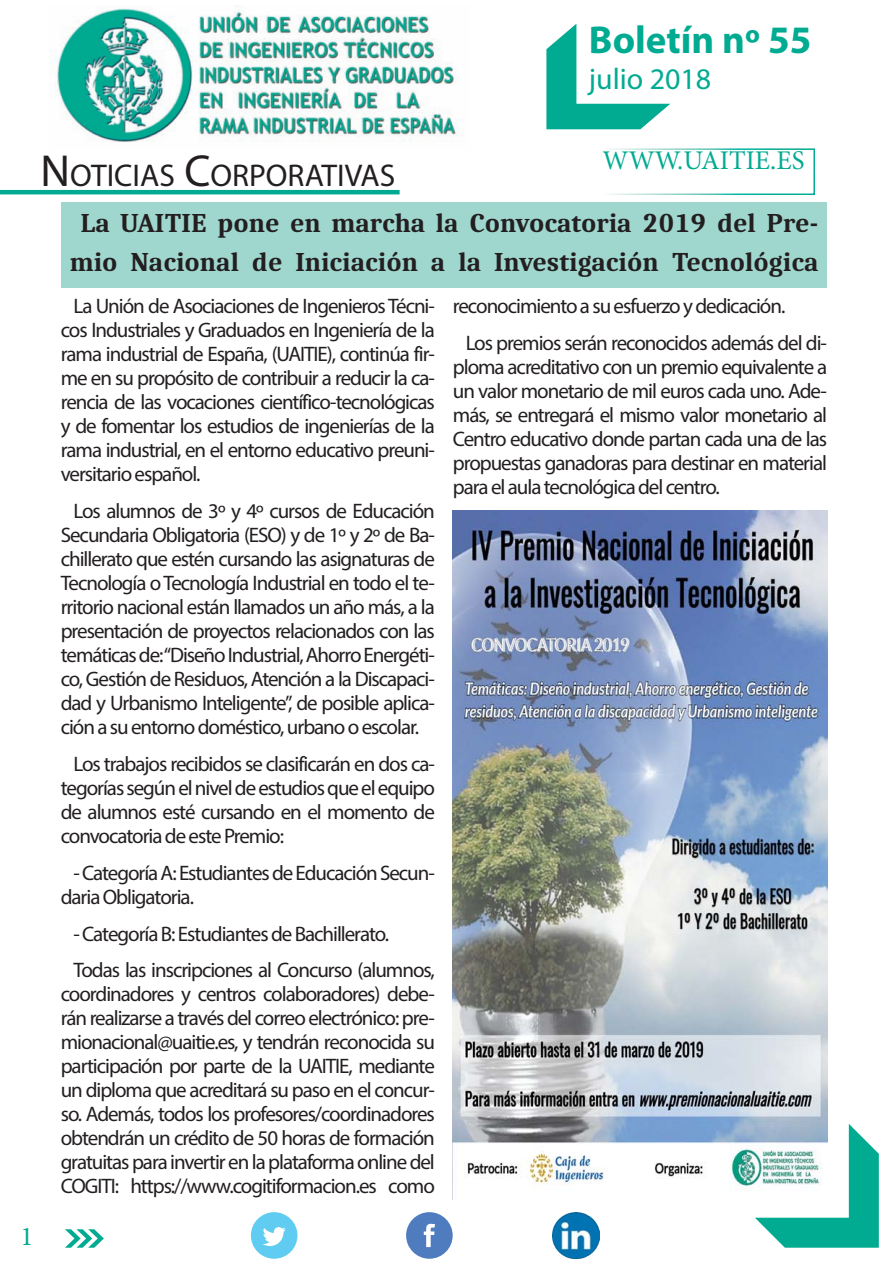
<style>
.page{position:relative;width:893px;height:1263px;background:#fff}
.page>*{position:absolute;margin:0;border:0;box-sizing:border-box;transform-origin:0 0}
.t1{font:700 39px "Myriad Pro";color:#00ab91}
.TITULOS_APARTADOS{font:31.5px "Myriad Pro";color:#231f20}
.t2{font:30px "Myriad Pro";color:#00ab91}
.titular_noticia{font:700 27px/39px "Caladea";color:#231f20;text-align:center}
.t3{font:27px "Minion Pro";color:#00ab91}
.CUERPO_NOTICIA{font:21px/24px "Myriad Pro";letter-spacing:-.05em;color:#231f20;text-align:justify}
.s1{font-size:45px}
</style>
<div class="page">
<svg style="left:65px;top:1229px;width:39px;height:19px"></svg>
<div style="left:406px;top:1212px;width:47px;height:47px;background:#4e7cbf;border-radius:50%"></div>
<svg style="left:424px;top:1224px;width:11px;height:23px"></svg>
<div style="left:251px;top:1212px;width:46px;height:47px;background:#60ccf1;border-radius:50%"></div>
<svg style="left:263px;top:1227px;width:23px;height:19px"></svg>
<img style="left:553px;top:1212px;width:46px;height:47px">
<svg style="left:755px;top:1124px;width:124px;height:124px"></svg>
<svg style="left:546px;top:24px;width:124px;height:105px"></svg>
<div style="left:601px;top:148px;width:214px;height:47px;border:2px solid #fff"></div>
<hr style="left:0;top:190px;width:400px;height:4px;background:#00ab91">
<img style="left:55px;top:6px;width:402px;height:137px">
<div style="left:61px;top:202px;width:766px;height:85px;background:#9fd7ce"></div>
<img style="left:453px;top:510px;width:374px;height:689px">
<p class="t1" style="left:589px;top:14px;width:224px">Boletín nº 55</p>
<p class="t2" style="left:589px;top:60px;width:124px">julio 2018</p>
<p class="t3" style="left:21px;top:1218px;width:14px">1</p>
<p class="t3" style="left:602px;top:142px;width:204px">WWW.UAITIE.ES</p>
<p class="TITULOS_APARTADOS" style="left:41px;top:156px;width:356px"><span class="s1">N</span>OTICIAS <span class="s1">C</span>ORPORATIVAS</p>
<p class="titular_noticia" style="left:70px;top:202px;width:750px">La UAITIE pone en marcha la Convocatoria 2019 del Pre&shy;mio Nacional de Iniciación a la Investigación Tecnológica</p>
<p class="CUERPO_NOTICIA" style="left:61px;top:294px;width:376px;text-indent:13px">La Unión de Asociaciones de Ingenieros Técni&shy;cos Industriales y Graduados en Ingeniería de la rama industrial de España, (UAITIE), continúa fir&shy;me en su propósito de contribuir a reducir la ca&shy;rencia de las vocaciones científico-tecnológicas y de fomentar los estudios de ingenierías de la rama industrial, en el entorno educativo preuni&shy;versitario español.</p>
<p class="CUERPO_NOTICIA" style="left:61px;top:499px;width:376px;text-indent:13px">Los alumnos de 3º y 4º cursos de Educación Secundaria Obligatoria (ESO) y de 1º y 2º de Ba&shy;chillerato que estén cursando las asignaturas de Tecnología o Tecnología Industrial en todo el te&shy;rritorio nacional están llamados un año más, a la presentación de proyectos relacionados con las temáticas de: “Diseño Industrial, Ahorro Energéti&shy;co, Gestión de Residuos, Atención a la Discapaci&shy;dad y Urbanismo Inteligente”, de posible aplica&shy;ción a su entorno doméstico, urbano o escolar.</p>
<p class="CUERPO_NOTICIA" style="left:61px;top:752px;width:376px;text-indent:13px">Los trabajos recibidos se clasificarán en dos ca&shy;tegorías según el nivel de estudios que el equipo de alumnos esté cursando en el momento de convocatoria de este Premio:</p>
<p class="CUERPO_NOTICIA" style="left:61px;top:860px;width:376px;text-indent:13px">- Categoría A: Estudiantes de Educación Secun&shy;daria Obligatoria.</p>
<p class="CUERPO_NOTICIA" style="left:74px;top:921px;width:317px">- Categoría B: Estudiantes de Bachillerato.</p>
<p class="CUERPO_NOTICIA" style="left:61px;top:958px;width:376px;text-indent:13px">Todas las inscripciones al Concurso (alumnos, coordinadores y centros colaboradores) debe&shy;rán realizarse a través del correo electrónico: pre&shy;mionacional@uaitie.es, y tendrán reconocida su participación por parte de la UAITIE, mediante un diploma que acreditará su paso en el concur&shy;so. Además, todos los profesores/coordinadores obtendrán un crédito de 50 horas de formación gratuitas para invertir en la plataforma online del COGITI: https://www.cogitiformacion.es como</p>
<p class="CUERPO_NOTICIA" style="left:453px;top:294px;width:334px">reconocimiento a su esfuerzo y dedicación.</p>
<p class="CUERPO_NOTICIA" style="left:453px;top:331px;width:376px;text-indent:13px">Los premios serán reconocidos además del di&shy;ploma acreditativo con un premio equivalente a un valor monetario de mil euros cada uno. Ade&shy;más, se entregará el mismo valor monetario al Centro educativo donde partan cada una de las propuestas ganadoras para destinar en material para el aula tecnológica del centro.</p>
</div>
